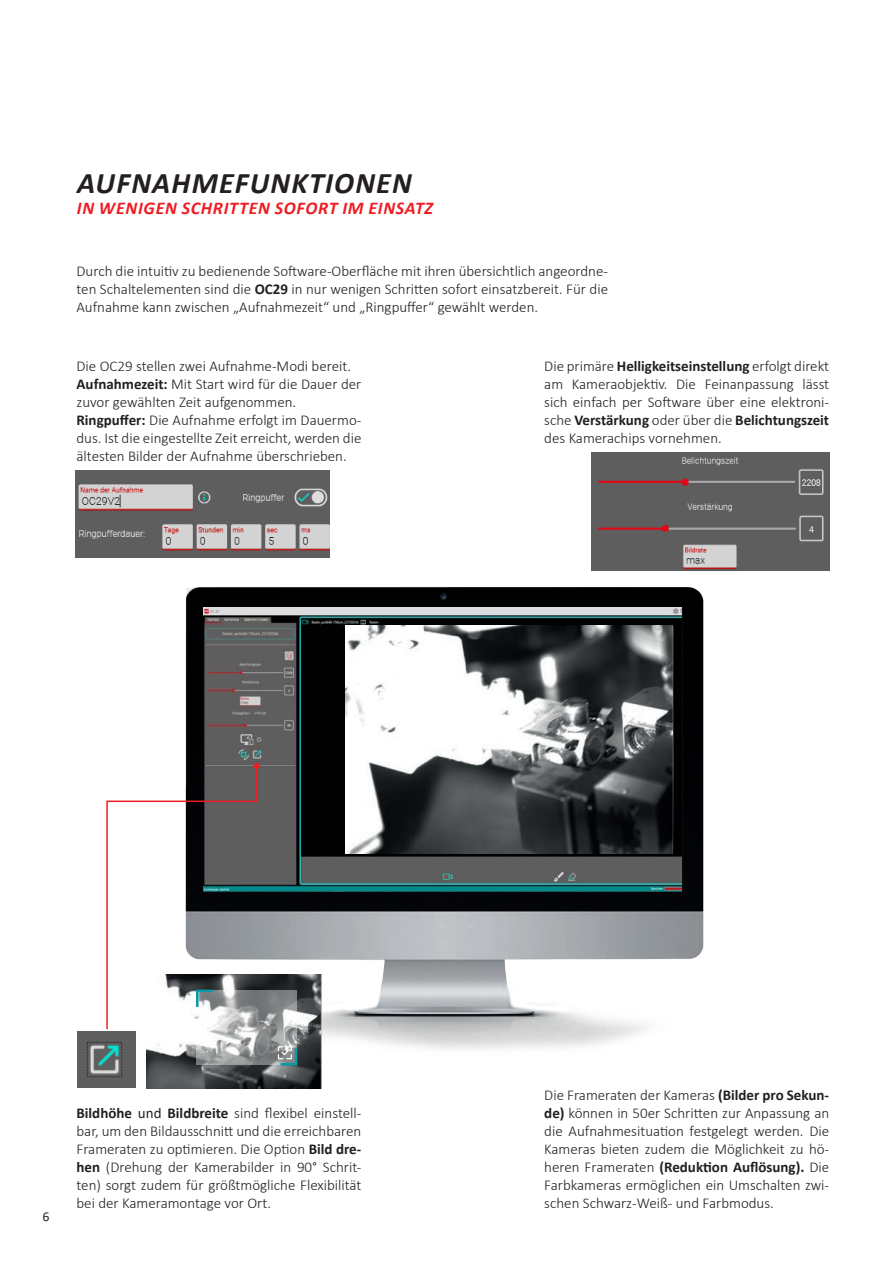
<style>
.page{position:relative;width:893px;height:1263px;background:#fff}
.page>*{position:absolute;margin:0;border:0;box-sizing:border-box;transform-origin:0 0}
.Head_20_22{font:italic 700 30px "Calibri";letter-spacing:.04em;color:#231f20}
.Sub_12_auto__2_Rot{font:italic 700 18px "Calibri";letter-spacing:.04em;color:#ee1d23}
.txt_10_12_light{font:300 15px/18px "Calibri";color:#231f20;text-align:justify}
.t1{font:13.5px "Calibri";color:#231f20}
.s1{font-weight:700}
.s2{font-weight:400}
</style>
<div class="page">
<img style="left:185px;top:587px;width:519px;height:474px">
<img style="left:203px;top:608px;width:478px;height:283px">
<img style="left:345px;top:625px;width:328px;height:229px">
<img style="left:76px;top:470px;width:254px;height:87px">
<img style="left:592px;top:453px;width:237px;height:118px">
<img style="left:77px;top:1032px;width:59px;height:56px">
<img style="left:147px;top:974px;width:174px;height:115px">
<svg style="left:196px;top:990px;width:100px;height:75px"></svg>
<svg style="left:106px;top:763px;width:154px;height:267px"></svg>
<svg style="left:277px;top:1045px;width:21px;height:22px"></svg>
<p class="Head_20_22" style="left:77px;top:161px;width:336px">AUFNAHMEFUNKTIONEN</p>
<p class="Sub_12_auto__2_Rot" style="left:77px;top:195px;width:358px">IN WENIGEN SCHRITTEN SOFORT IM EINSATZ</p>
<p class="txt_10_12_light" style="left:77px;top:262px;width:533px">Durch die intuitiv zu bedienende Software-Oberfläche mit ihren übersichtlich angeordne&shy;ten Schaltelementen sind die <span class="s1">OC29</span> in nur wenigen Schritten sofort einsatzbereit. Für die Aufnahme kann zwischen „Aufnahmezeit“ und „Ringpuffer“ gewählt werden.</p>
<p class="txt_10_12_light" style="left:77px;top:356px;width:276px">Die OC29 stellen zwei Aufnahme-Modi bereit.</p>
<p class="txt_10_12_light" style="left:77px;top:374px;width:286px"><span class="s1">Aufnahmezeit:</span> Mit Start wird für die Dauer der zuvor gewählten Zeit aufgenommen.</p>
<p class="txt_10_12_light" style="left:77px;top:410px;width:286px"><span class="s1">Ringpuffer:</span> Die Aufnahme erfolgt im Dauermo&shy;dus. Ist die eingestellte Zeit erreicht, werden die ältesten Bilder der Aufnahme überschrieben.</p>
<p class="txt_10_12_light" style="left:544px;top:356px;width:286px">Die primäre <span class="s1">Helligkeitseinstellung</span> erfolgt direkt am Kameraobjektiv. Die Feinanpassung lässt sich einfach per Software über eine elektroni&shy;sche <span class="s1">Verstärkung</span> oder über die <span class="s1">Belichtungszeit </span>des Kamerachips vornehmen.</p>
<p class="t1" style="left:43px;top:1207px;width:9px">6</p>
<p class="txt_10_12_light" style="left:77px;top:1103px;width:286px"><span class="s1">Bildhöhe</span> <span class="s2">und</span> <span class="s1">Bildbreite</span> sind flexibel einstell&shy;bar, um den Bildausschnitt und die erreichbaren Frameraten zu optimieren. Die Option <span class="s1">Bild dre&shy;hen</span> (Drehung der Kamerabilder in 90° Schrit&shy;ten) sorgt zudem für größtmögliche Flexibilität bei der Kameramontage vor Ort.</p>
<p class="txt_10_12_light" style="left:544px;top:1085px;width:286px">Die Frameraten der Kameras <span class="s1">(Bilder pro Sekun&shy;de)</span> können in 50er Schritten zur Anpassung an die Aufnahmesituation festgelegt werden. Die Kameras bieten zudem die Möglichkeit zu hö&shy;heren Frameraten <span class="s1">(Reduktion Auflösung).</span> Die Farbkameras ermöglichen ein Umschalten zwi&shy;schen Schwarz-Weiß- und Farbmodus.</p>
</div>
